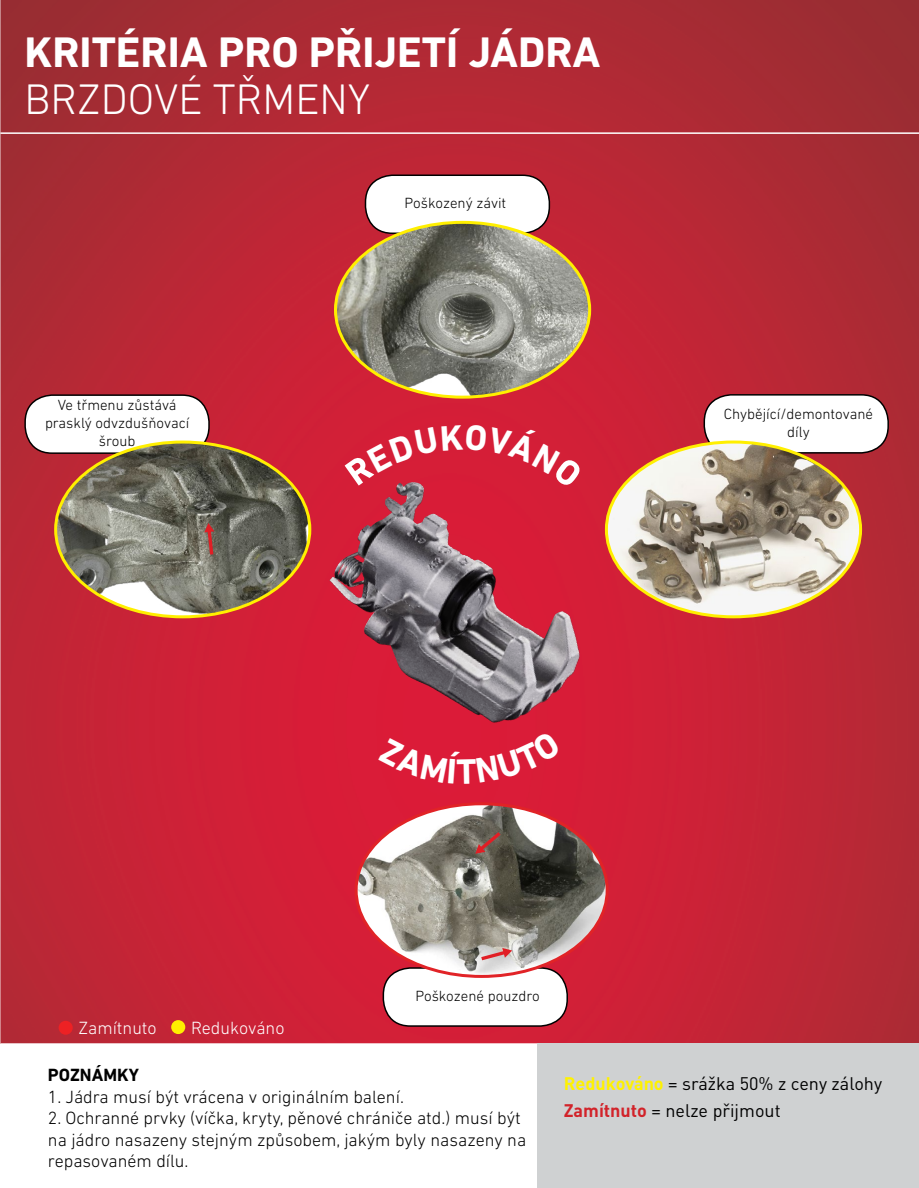
<style>
.page{position:relative;width:919px;height:1188px;background:#fff}
.page>*{position:absolute;margin:0;border:0;box-sizing:border-box;transform-origin:0 0}
.t1{font:700 43.5px "DIN Next LT Pro";color:#fff}
.t2{font:300 43.5px "DIN Next LT Pro";color:#fff}
.t3{font:300 18px/21.6px "DIN Next LT Pro";color:#000}
.t4{font:18px/27px "DIN Pro";color:#000}
.t5{font:300 18px "DIN Next LT Pro";color:#fff}
.t6{font:700 18px "DIN Next LT Pro";color:#000}
.t7{font:300 15px/18px "DIN Next LT Pro";color:#000;text-align:center}
.s1{font-weight:700;color:#fff200}
.s2{font-weight:700;color:#d2232a}
</style>
<div class="page">
<img style="left:0;top:0;width:918px;height:1043px">
<svg style="left:0;top:1043px;width:538px;height:145px"></svg>
<hr style="left:0;top:132px;width:918px;height:2px;background:#fff">
<div style="left:59px;top:1021px;width:14px;height:14px;background:#ed2124;border-radius:50%"></div>
<div style="left:171px;top:1020px;width:14px;height:14px;background:#ffef00;border-radius:50%"></div>
<div style="left:365px;top:175px;width:184px;height:58px;background:#fff;border-radius:27px"></div>
<div style="left:365px;top:175px;width:185px;height:59px;border:2px solid #000;border-radius:27px"></div>
<img style="left:335px;top:222px;width:254px;height:175px">
<div style="left:383px;top:968px;width:184px;height:58px;background:#fff;border-radius:27px"></div>
<div style="left:382px;top:967px;width:186px;height:60px;border:2px solid #000;border-radius:27px"></div>
<img style="left:356px;top:804px;width:251px;height:172px">
<svg style="left:481px;top:948px;width:31px;height:12px"></svg>
<svg style="left:475px;top:832px;width:25px;height:22px"></svg>
<div style="left:25px;top:395px;width:184px;height:58px;background:#fff;border-radius:27px"></div>
<div style="left:24px;top:394px;width:186px;height:60px;border:2px solid #000;border-radius:27px"></div>
<img style="left:56px;top:442px;width:254px;height:175px">
<svg style="left:204px;top:523px;width:10px;height:32px"></svg>
<img style="left:329px;top:483px;width:251px;height:240px">
<div style="left:704px;top:395px;width:184px;height:58px;background:#fff;border-radius:27px"></div>
<div style="left:703px;top:394px;width:185px;height:60px;border:2px solid #000;border-radius:27px"></div>
<img style="left:606px;top:442px;width:254px;height:175px">
<div style="left:538px;top:1043px;width:380px;height:145px;background:#cfd1d2"></div>
<div style="left:344px;top:425px;width:239px;height:63px;background:#d51e37"></div>
<div style="left:378px;top:731px;width:183px;height:53px;background:#db1b38"></div>
<h1 class="t1" style="left:24px;top:27px;width:577px">KRITÉRIA PRO PŘIJETÍ JÁDRA</h1>
<h1 class="t2" style="left:24px;top:74px;width:347px">BRZDOVÉ TŘMENY</h1>
<p class="t7" style="left:404px;top:194px;width:103px">Poškozený závit</p>
<p class="t7" style="left:45px;top:396px;width:146px">Ve třmenu zůstává prasklý odvzdušňovací šroub</p>
<p class="t7" style="left:723px;top:404px;width:151px">Chybějící/demontované díly</p>
<p class="t5" style="left:78px;top:1018px;width:80px">Zamítnuto</p>
<p class="t5" style="left:191px;top:1017px;width:95px">Redukováno</p>
<p class="t7" style="left:415px;top:986px;width:126px">Poškozené pouzdro</p>
<p class="t6" style="left:48px;top:1064px;width:92px">POZNÁMKY</p>
<p class="t3" style="left:48px;top:1085px;width:357px">1. Jádra musí být vrácena v originálním balení.</p>
<p class="t3" style="left:48px;top:1107px;width:480px">2. Ochranné prvky (víčka, kryty, pěnové chrániče atd.) musí být na jádro nasazeny stejným způsobem, jakým byly nasazeny na repasovaném dílu.</p>
<p class="t4" style="left:563px;top:1070px;width:320px"><span class="s1">Redukováno</span> = srážka 50% z ceny zálohy<br><span class="s2">Zamítnuto</span> = nelze přijmout</p>
</div>
